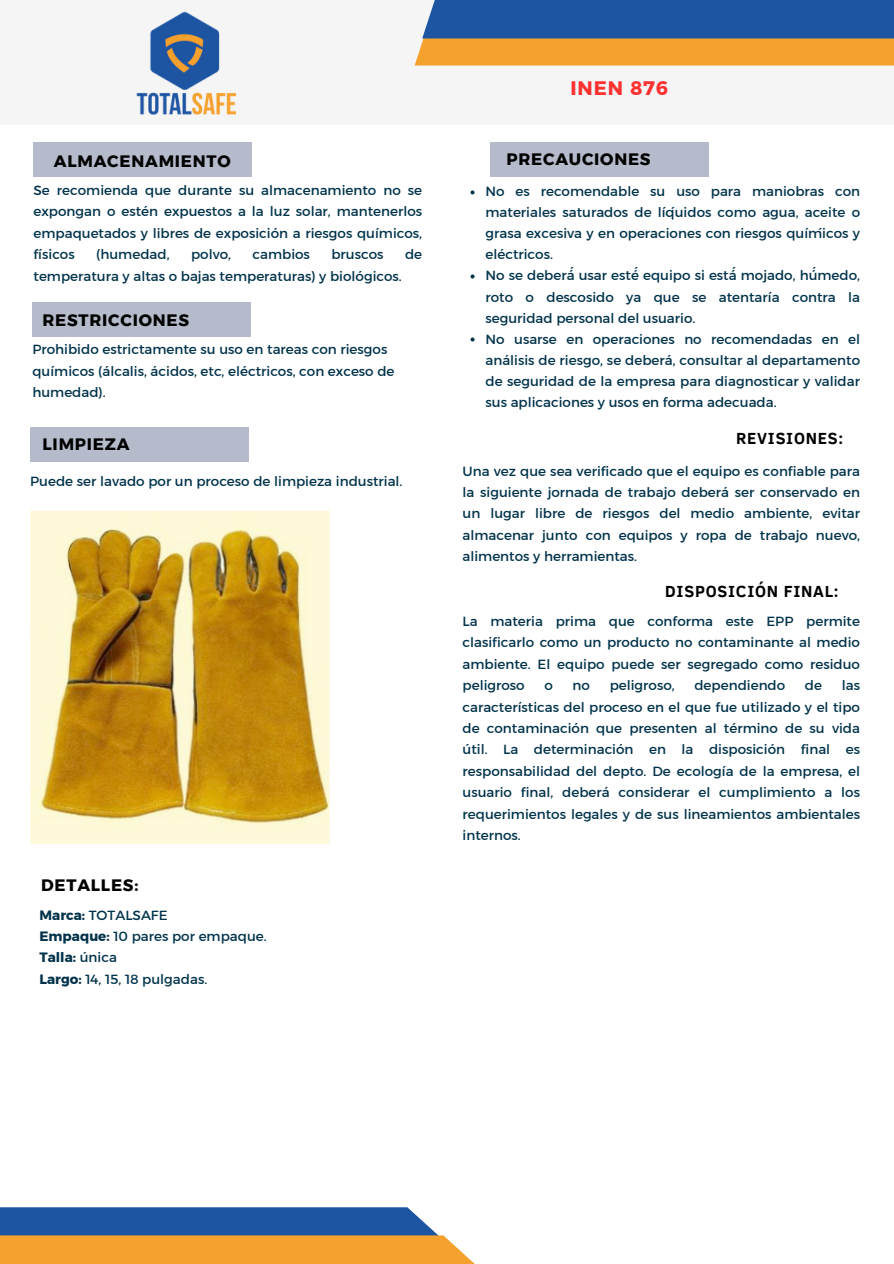
<style>
.page{position:relative;width:894px;height:1264px;background:#fff}
.page>*{position:absolute;margin:0;border:0;box-sizing:border-box;transform-origin:0 0}
.t1{font:19.5px "Kief Montaser Bold";letter-spacing:.045em;color:#ff3131}
.t2{font:16.5px "Kief Montaser Bold";letter-spacing:.045em;color:#000}
.t3{font:700 16.5px "Clear Sans";letter-spacing:.045em;color:#000}
.t4{font:13.5px/21.3px "Kief Montaser Regular";color:#02334b;text-align:justify}
.t5{font:13.5px "Kief Montaser Bold";color:#02334b}
.s1{font-family:"Kief Montaser Bold"}
.s2{font-family:"Kief Montaser Regular"}
</style>
<div class="page">
<div style="left:0;top:0;width:893px;height:124px;background:#efefef"></div>
<img style="left:136px;top:11px;width:101px;height:104px">
<div style="left:414px;top:0;width:479px;height:65px;background:#f5a12d"></div>
<div style="left:422px;top:0;width:471px;height:38px;background:#1e55a3"></div>
<div style="left:34px;top:142px;width:218px;height:35px;background:#b6bbcc"></div>
<div style="left:489px;top:142px;width:219px;height:35px;background:#b6bbcc"></div>
<div style="left:0;top:1207px;width:474px;height:56px;background:#1e55a3"></div>
<div style="left:0;top:1235px;width:510px;height:28px;background:#f5a12d"></div>
<div style="left:32px;top:302px;width:219px;height:35px;background:#b6bbcc"></div>
<div style="left:30px;top:427px;width:219px;height:35px;background:#b6bbcc"></div>
<img style="left:30px;top:510px;width:300px;height:334px">
<svg style="left:470px;top:190px;width:4px;height:4px"></svg>
<svg style="left:470px;top:274px;width:4px;height:4px"></svg>
<svg style="left:470px;top:337px;width:4px;height:4px"></svg>
<p class="t2" style="left:54px;top:151px;width:178px">ALMACENAMIENTO</p>
<h2 class="t4" style="left:34px;top:179px;width:390px">Se recomienda que durante su almacenamiento no se expongan o estén expuestos a la luz solar, mantenerlos empaquetados y libres de exposición a riesgos químicos, físicos</h2>
<h2 class="t4" style="left:96px;top:244px;width:75px">(humedad,</h2>
<h2 class="t4" style="left:191px;top:244px;width:42px">polvo,</h2>
<h2 class="t4" style="left:252px;top:244px;width:59px">cambios</h2>
<h2 class="t4" style="left:331px;top:244px;width:54px">bruscos</h2>
<h2 class="t4" style="left:405px;top:244px;width:19px">de</h2>
<h2 class="t4" style="left:34px;top:265px;width:370px">temperatura y altas o bajas temperaturas) y biológicos.</h2>
<p class="t2" style="left:43px;top:310px;width:148px">RESTRICCIONES</p>
<p class="t4" style="left:32px;top:338px;width:363px;text-align:left">Prohibido estrictamente su uso en tareas con riesgos químicos (álcalis, ácidos, etc, eléctricos, con exceso de humedad).</p>
<p class="t2" style="left:43px;top:434px;width:88px">LIMPIEZA</p>
<p class="t4" style="left:30px;top:471px;width:374px">Puede ser lavado por un proceso de limpieza industrial.</p>
<p class="t2" style="left:41px;top:875px;width:99px">DETALLES:</p>
<h2 class="t4" style="left:40px;top:904px;width:129px"><span class="s1">Marca:</span> TOTALSAFE</h2>
<p class="t4" style="left:40px;top:925px;width:229px"><span class="s1">Empaque:</span> 10 pares por empaque.</p>
<h2 class="t5" style="left:40px;top:949px;width:79px">Talla: <span class="s2">única</span></h2>
<p class="t4" style="left:40px;top:968px;width:169px"><span class="s1">Largo:</span> 14, 15, 18 pulgadas.</p>
<h2 class="t1" style="left:570px;top:76px;width:99px">INEN 876</h2>
<p class="t2" style="left:506px;top:149px;width:145px">PRECAUCIONES</p>
<h2 class="t4" style="left:485px;top:181px;width:376px">No es recomendable su uso para maniobras con materiales saturados de lı́qı́ q́uidos como agua, aceite o grasa excesiva y en operaciones con riesgos quı́ mı́ ḿicos y eléctricos.</h2>
<p class="t4" style="left:485px;top:265px;width:376px">No se deberá́ usar esté́ equipo si está́ mojado, hú́ medo, roto o descosido ya que se atentarı́aı́</p>
<p class="t4" style="left:791px;top:286px;width:70px">contra la</p>
<p class="t4" style="left:485px;top:307px;width:211px">seguridad personal del usuario.</p>
<h2 class="t4" style="left:485px;top:328px;width:376px">No usarse en operaciones no recomendadas en el análisis de riesgo, se deberá, consultar al departamento de seguridad de la empresa para diagnosticar y validar sus aplicaciones y usos en forma adecuada.</h2>
<p class="t3" style="left:735px;top:426px;width:109px">REVISIONES:</p>
<p class="t4" style="left:462px;top:460px;width:399px">Una vez que sea verificado que el equipo es confiable para la siguiente jornada de trabajo deberá ser conservado en un lugar libre de riesgos del medio ambiente, evitar almacenar junto con equipos y ropa de trabajo nuevo, alimentos y herramientas.</p>
<h2 class="t3" style="left:665px;top:579px;width:175px">DISPOSICIÓN FINAL:</h2>
<p class="t4" style="left:462px;top:610px;width:399px">La materia prima que conforma este EPP permite clasificarlo como un producto no contaminante al medio ambiente. El equipo puede ser segregado como residuo peligroso</p>
<p class="t4" style="left:544px;top:674px;width:10px">o</p>
<p class="t4" style="left:572px;top:674px;width:19px">no</p>
<p class="t4" style="left:609px;top:674px;width:67px">peligroso,</p>
<p class="t4" style="left:694px;top:674px;width:92px">dependiendo</p>
<p class="t4" style="left:804px;top:674px;width:19px">de</p>
<p class="t4" style="left:462px;top:674px;width:399px;text-indent:379px">las características del proceso en el que fue utilizado y el tipo de contaminación que presenten al término de su vida útil. La determinación en la disposición final es responsabilidad del depto. De ecología de la empresa, el usuario final, deberá considerar el cumplimiento a los requerimientos legales y de sus lineamientos ambientales internos.</p>
</div>
